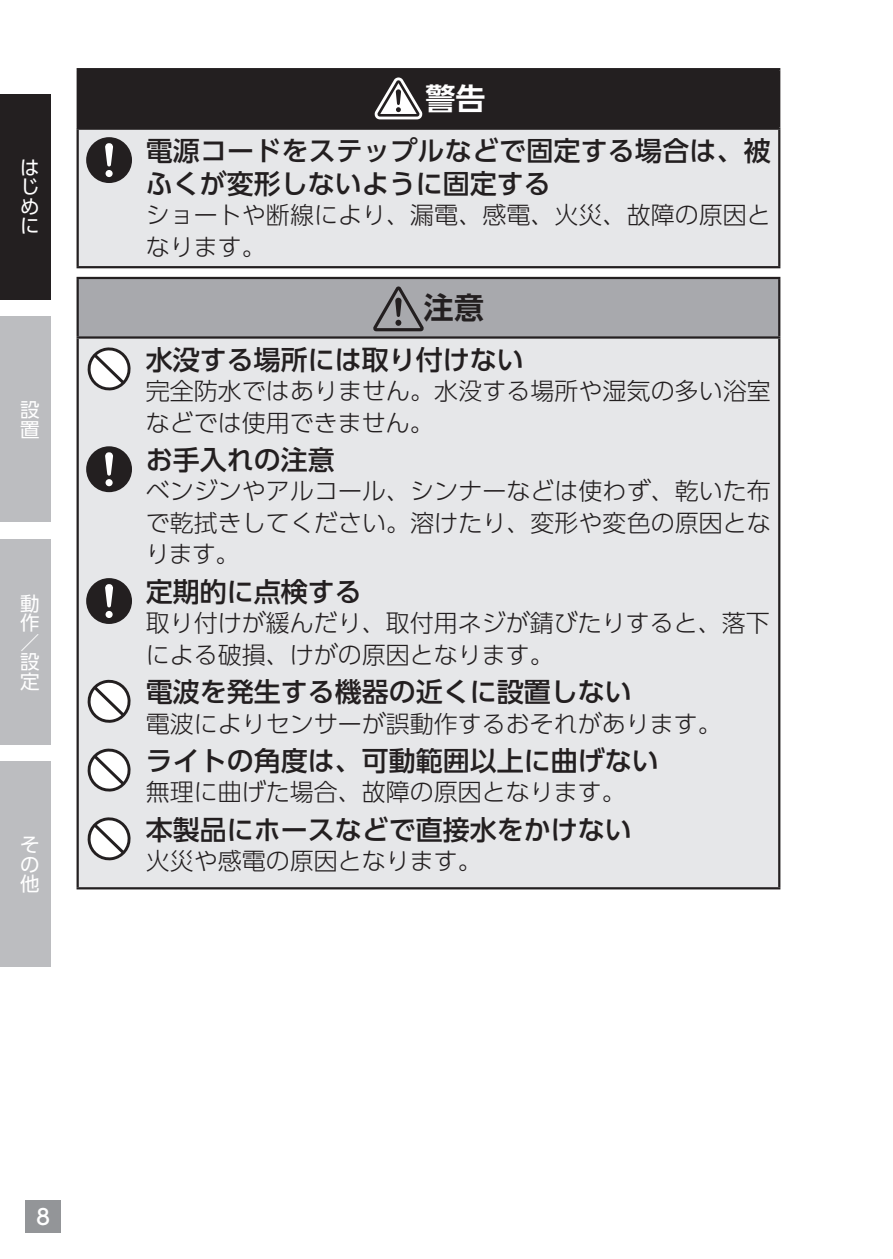
<style>
.page{position:relative;width:893px;height:1259px;background:#fff}
.page>*{position:absolute;margin:0;border:0;box-sizing:border-box;transform-origin:0 0}
.t1{font:700 30px "UD Shin Go Pro De";color:#fff}
.t2{font:700 30px "UD Shin Go Pro De";color:#231f20}
.t3{font:500 27px/33px "UD Shin Go Pro";color:#231f20}
.t4{font:300 24px/31.5px "UD Shin Go Pro";color:#231f20}
.t5{font:500 21.3px "UD Shin Go Pro";color:#fff}
.t6{font:19.5px/19.5px "UD Shin Go Pro";color:#fff;text-align:justify}
</style>
<div class="page">
<div style="left:25px;top:1200px;width:36px;height:33px;background:#939598"></div>
<div style="left:0;top:94px;width:51px;height:205px;background:#231f20"></div>
<div style="left:0;top:761px;width:51px;height:206px;background:#bcbdc0"></div>
<div style="left:0;top:539px;width:51px;height:206px;background:#bcbdc0"></div>
<div style="left:0;top:316px;width:51px;height:206px;background:#bcbdc0"></div>
<div style="left:78px;top:69px;width:701px;height:60px;background:#231f20"></div>
<div style="left:78px;top:129px;width:701px;height:138px;background:#e6e7e9"></div>
<hr style="left:77px;top:68px;width:703px;height:2px;background:#231f20">
<hr style="left:77px;top:70px;width:2px;height:57px;background:#231f20">
<hr style="left:778px;top:70px;width:2px;height:57px;background:#231f20">
<hr style="left:77px;top:127px;width:703px;height:3px;background:#231f20">
<hr style="left:77px;top:130px;width:2px;height:136px;background:#231f20">
<hr style="left:778px;top:130px;width:2px;height:136px;background:#231f20">
<hr style="left:77px;top:266px;width:703px;height:2px;background:#231f20">
<svg style="left:374px;top:77px;width:49px;height:43px"></svg>
<div style="left:78px;top:278px;width:701px;height:59px;background:#a8a9ad"></div>
<div style="left:78px;top:337px;width:701px;height:551px;background:#e6e7e9"></div>
<hr style="left:77px;top:277px;width:703px;height:2px;background:#231f20">
<hr style="left:77px;top:279px;width:2px;height:57px;background:#231f20">
<hr style="left:778px;top:279px;width:2px;height:57px;background:#231f20">
<hr style="left:77px;top:336px;width:703px;height:3px;background:#231f20">
<hr style="left:77px;top:339px;width:2px;height:548px;background:#231f20">
<hr style="left:778px;top:339px;width:2px;height:548px;background:#231f20">
<hr style="left:77px;top:887px;width:703px;height:2px;background:#231f20">
<svg style="left:373px;top:286px;width:51px;height:45px"></svg>
<div style="left:86px;top:137px;width:46px;height:46px;background:#231f20;border-radius:50%"></div>
<div style="left:106px;top:170px;width:7px;height:7px;background:#fff;border-radius:50%"></div>
<svg style="left:105px;top:143px;width:8px;height:23px"></svg>
<svg style="left:87px;top:347px;width:44px;height:44px"></svg>
<svg style="left:86px;top:446px;width:46px;height:46px"></svg>
<div style="left:86px;top:578px;width:46px;height:46px;background:#231f20;border-radius:50%"></div>
<div style="left:106px;top:611px;width:7px;height:7px;background:#fff;border-radius:50%"></div>
<svg style="left:105px;top:584px;width:8px;height:23px"></svg>
<svg style="left:87px;top:679px;width:44px;height:44px"></svg>
<svg style="left:87px;top:748px;width:44px;height:44px"></svg>
<svg style="left:87px;top:817px;width:44px;height:44px"></svg>
<p class="t6" style="left:20px;top:157px;width:20px">はじめに</p>
<p class="t6" style="left:20px;top:399px;width:21px">設置</p>
<p class="t6" style="left:20px;top:593px;width:21px">動作／設定</p>
<p class="t6" style="left:20px;top:834px;width:20px">その他</p>
<p class="t1" style="left:425px;top:74px;width:61px">警告</p>
<p class="t3" style="left:146px;top:133px;width:627px">電源コードをステップルなどで固定する場合は、被ふくが変形しないように固定する</p>
<p class="t4" style="left:146px;top:199px;width:627px">ショートや断線により、漏電、感電、火災、故障の原因となります。</p>
<p class="t2" style="left:424px;top:283px;width:61px">注意</p>
<p class="t3" style="left:146px;top:342px;width:380px">水没する場所には取り付けない</p>
<p class="t4" style="left:146px;top:374px;width:627px">完全防水ではありません。水没する場所や湿気の多い浴室などでは使用できません。</p>
<p class="t3" style="left:146px;top:442px;width:191px">お手入れの注意</p>
<p class="t4" style="left:146px;top:475px;width:627px;text-align:justify">ベンジンやアルコール、シンナーなどは使わず、乾いた布で乾拭きしてください。溶けたり、変形や変色の原因となります。</p>
<p class="t3" style="left:146px;top:574px;width:218px">定期的に点検する</p>
<p class="t4" style="left:146px;top:606px;width:626px">取り付けが緩んだり、取付用ネジが錆びたりすると、落下による破損、けがの原因となります。</p>
<p class="t3" style="left:146px;top:674px;width:488px">電波を発生する機器の近くに設置しない</p>
<p class="t4" style="left:146px;top:707px;width:578px">電波によりセンサーが誤動作するおそれがあります。</p>
<p class="t3" style="left:146px;top:743px;width:515px">ライトの角度は、可動範囲以上に曲げない</p>
<p class="t4" style="left:146px;top:775px;width:482px">無理に曲げた場合、故障の原因となります。</p>
<p class="t3" style="left:146px;top:812px;width:488px">本製品にホースなどで直接水をかけない</p>
<p class="t4" style="left:146px;top:844px;width:338px">火災や感電の原因となります。</p>
<p class="t5" style="left:36px;top:1200px;width:16px">8</p>
</div>
